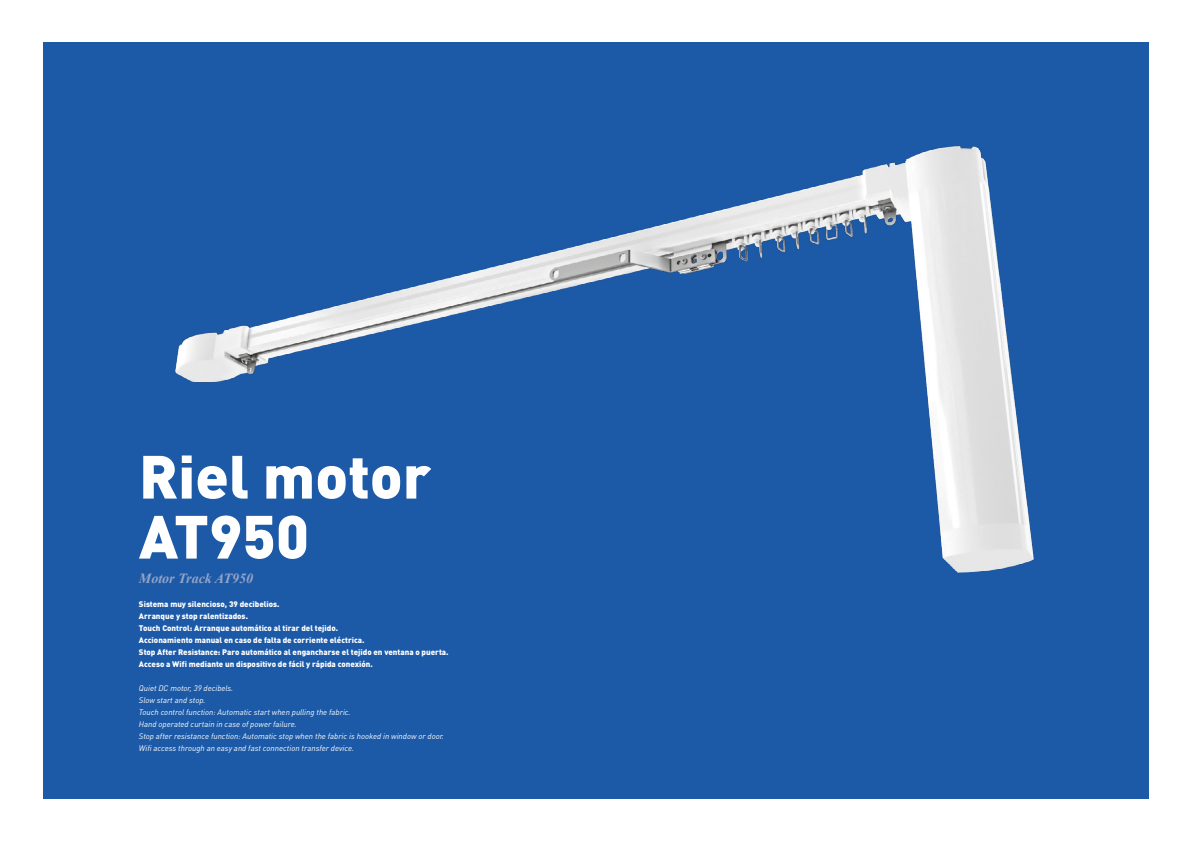
<style>
.page{position:relative;width:1191px;height:842px;background:#fff}
.page>*{position:absolute;margin:0;border:0;box-sizing:border-box;transform-origin:0 0}
.t1{font:900 60px/60px "DIN Pro";color:#fff}
.t2{font:italic 700 14px "Times New Roman";color:#95a4c7}
.t3{font:900 8px/12px "DIN Pro";color:#fff}
.t4{font:italic 8px/12px "DIN Pro";color:#fff}
</style>
<div class="page">
<div style="left:43px;top:43px;width:1105px;height:756px;background:#1c5aa8"></div>
<img style="left:175px;top:145px;width:859px;height:428px">
<h1 class="t1" style="left:139px;top:439px;width:294px">Riel motor<br>AT950</h1>
<h2 class="t2" style="left:139px;top:568px;width:116px">Motor Track AT950</h2>
<p class="t3" style="left:139px;top:597px;width:311px">Sistema muy silencioso, 39 decibelios.<br>Arranque y stop ralentizados.<br>Touch Control: Arranque automático al tirar del tejido.<br>Accionamiento manual en caso de falta de corriente eléctrica.<br>Stop After Resistance: Paro automático al engancharse el tejido en ventana o puerta.<br>Acceso a Wifi mediante un dispositivo de fácil y rápida conexión.</p>
<p class="t4" style="left:139px;top:681px;width:306px">Quiet DC motor, 39 decibels.<br>Slow start and stop.<br>Touch control function: Automatic start when pulling the fabric.<br>Hand operated curtain in case of power failure.<br>Stop after resistance function: Automatic stop when the fabric is hooked in window or door.<br>Wifi access through an easy and fast connection transfer device.</p>
</div>
